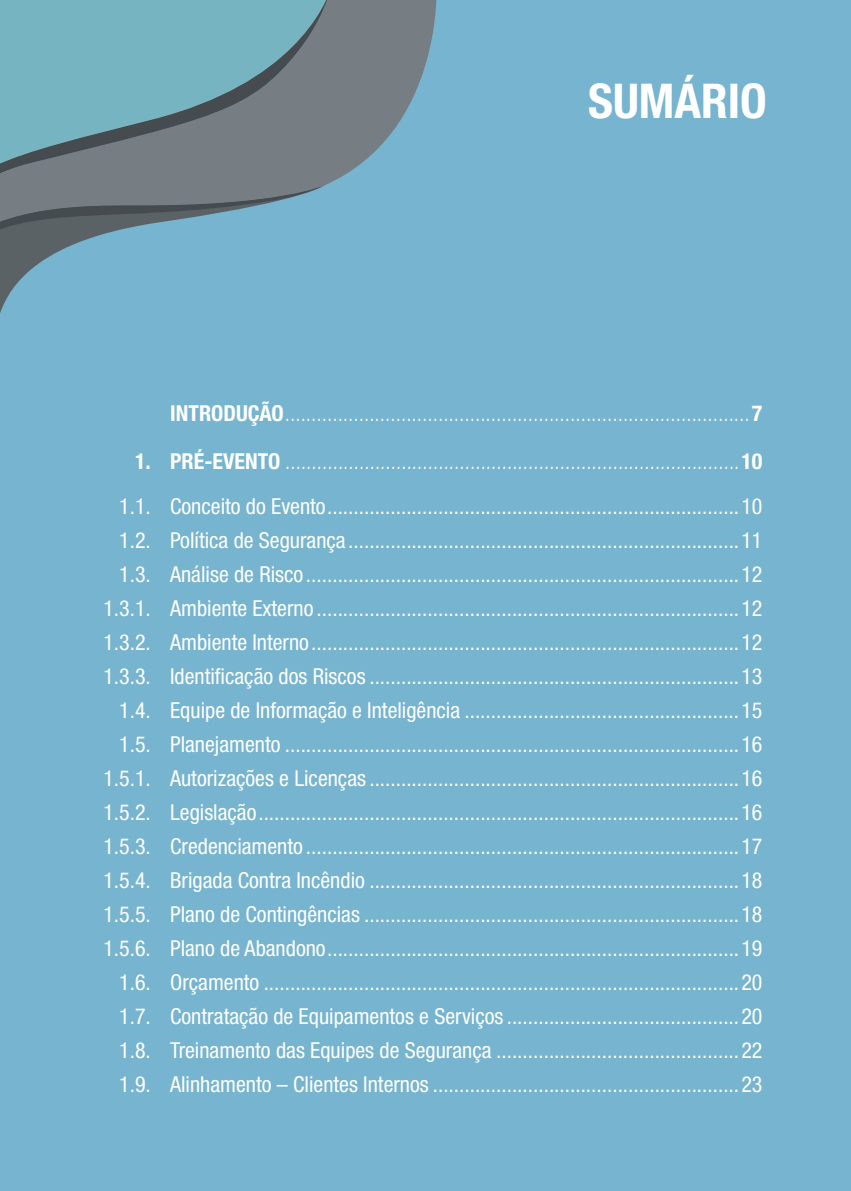
<style>
.page{position:relative;width:851px;height:1191px;background:#fff}
.page>*{position:absolute;margin:0;border:0;box-sizing:border-box;transform-origin:0 0}
.t1{font:700 condensed 48px "Helvetica Neue LT Std";color:#fff}
.t2{font:condensed 22px/34px "Helvetica Neue LT Std";color:#fff;text-align:right}
.t3{font:300 condensed 22px "Helvetica Neue LT Std";color:#fff}
.t4{font:700 condensed 22px "Helvetica Neue LT Std";color:#fff}
.s1{font-weight:700}
.s2{font-weight:300;font-style:italic}
</style>
<div class="page">
<div style="left:0;top:0;width:850px;height:1191px;background:#76b4cf"></div>
<svg style="left:332px;top:0;width:105px;height:182px;fill:#767e83"></svg>
<svg style="left:0;top:0;width:332px;height:313px"></svg>
<h1 class="t1" style="left:84px;top:72px;width:265px">S</h1>
<h1 class="t1" style="left:613px;top:72px;width:155px">UMÁRIO</h1>
<p class="t4" style="left:170px;top:400px;width:19px">INTRO</p>
<p class="t3" style="left:223px;top:401px;width:540px"><span class="s1">DUÇÃO</span>........................................................................................<span class="s1">7</span></p>
<p class="t4" style="left:135px;top:447px;width:90px">1. PRÉ-EVENTO</p>
<p class="t2" style="left:119px;top:438px;width:644px;line-height:45.4px"><span class="s2">......................................................................................</span><span class="s1">10<br></span>1.1. Conceito do Evento..............................................................................10</p>
<p class="t2" style="left:103px;top:523px;width:660px">1.2. Política de Segurança ..........................................................................11<br>1.3. Análise de Risco ..................................................................................12<br>1.3.1. Ambiente Externo ................................................................................12<br>1.3.2. Ambiente Interno.................................................................................12<br>1.3.3. Identificação dos Riscos ......................................................................13<br>1.4. Equipe de Informação e Inteligência ....................................................15<br>1.5. Planejamento ......................................................................................16<br>1.5.1. Autorizações e Licenças ......................................................................16<br>1.5.2. Legislação...........................................................................................16<br>1.5.3. Credenciamento ..................................................................................17<br>1.5.4. Brigada Contra Incêndio ......................................................................18<br>1.5.5. Plano de Contingências .......................................................................18<br>1.5.6. Plano de Abandono..............................................................................19<br>1.6. Orçamento ..........................................................................................20<br>1.7. Contratação de Equipamentos e Serviços ............................................20<br>1.8. Treinamento das Equipes de Segurança ..............................................22<br>1.9. Alinhamento – Clientes Internos ..........................................................23</p>
</div>
